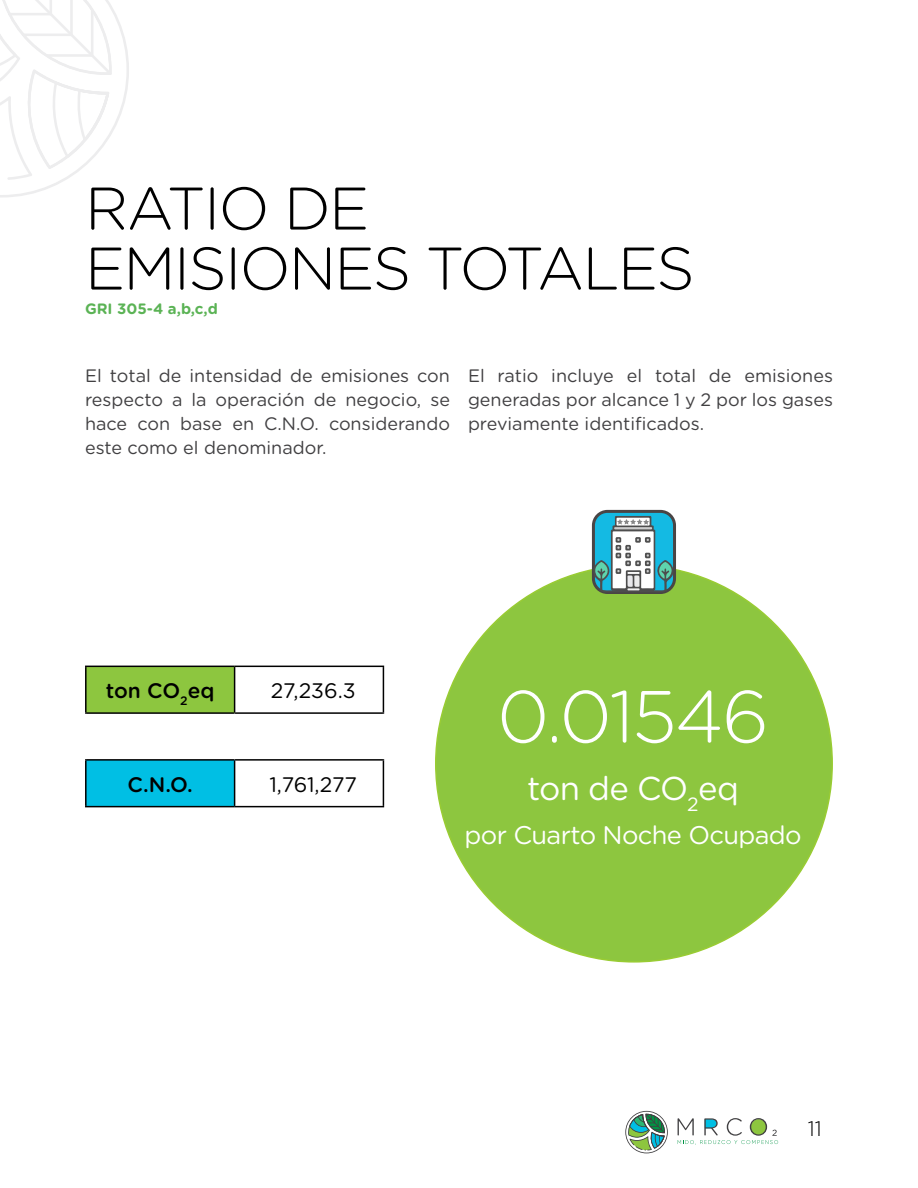
<style>
.page{position:relative;width:918px;height:1188px;background:#fff}
.page>*{position:absolute;margin:0;border:0;box-sizing:border-box;transform-origin:0 0}
.t1{font:300 73.5px "Gotham Rounded";letter-spacing:-.025em;color:#fff}
.t2{font:300 60px/60px "Gotham Rounded";letter-spacing:-.03em;color:#000}
.t3{font:33px "Gotham Rounded";letter-spacing:-.025em;color:#fff}
.t4{font:25.5px "Gotham Rounded";letter-spacing:-.025em;color:#fff}
.t5{font:21px "Gotham Rounded";letter-spacing:-.01em;color:#000}
.t6{font:500 21px "Gotham Rounded";letter-spacing:-.005em;color:#000}
.t7{font:300 21px "Gotham";color:#000}
.t8{font:18px/24px "Gotham Rounded";color:#414042;text-align:justify}
.t9{font:700 15px "Gotham Rounded";color:#5bb355}
</style>
<div class="page">
<svg style="left:0;top:0;width:129px;height:197px"></svg>
<svg style="left:678px;top:1118px;width:100px;height:27px"></svg>
<svg style="left:625px;top:1111px;width:43px;height:42px"></svg>
<div style="left:436px;top:565px;width:396px;height:397px;background:#8dc63f;border-radius:50%"></div>
<div style="left:86px;top:666px;width:149px;height:47px;background:#8dc63f"></div>
<div style="left:86px;top:760px;width:149px;height:47px;background:#00bfe4"></div>
<hr style="left:85px;top:666px;width:150px;height:1px;background:#000">
<hr style="left:85px;top:667px;width:2px;height:45px;background:#000">
<hr style="left:235px;top:666px;width:149px;height:1px;background:#000">
<hr style="left:234px;top:667px;width:1px;height:45px;background:#000">
<hr style="left:383px;top:667px;width:1px;height:45px;background:#000">
<hr style="left:85px;top:712px;width:150px;height:2px;background:#000">
<hr style="left:235px;top:712px;width:149px;height:2px;background:#000">
<hr style="left:85px;top:759px;width:150px;height:2px;background:#000">
<hr style="left:85px;top:761px;width:2px;height:45px;background:#000">
<hr style="left:235px;top:759px;width:149px;height:2px;background:#000">
<hr style="left:234px;top:761px;width:1px;height:45px;background:#000">
<hr style="left:383px;top:761px;width:1px;height:45px;background:#000">
<hr style="left:85px;top:806px;width:150px;height:1px;background:#000">
<hr style="left:235px;top:806px;width:149px;height:1px;background:#000">
<div style="left:593px;top:511px;width:82px;height:82px;background:#14bae3;border-radius:14px"></div>
<div style="left:592px;top:510px;width:84px;height:84px;border:3px solid #4a4545;border-radius:14px"></div>
<svg style="left:593px;top:516px;width:80px;height:77px"></svg>
<h2 class="t2" style="left:85px;top:176px;width:611px">RATIO DE<br>EMISIONES TOTALES</h2>
<p class="t9" style="left:85px;top:298px;width:134px">GRI 305-4 a,b,c,d</p>
<p class="t8" style="left:85px;top:363px;width:366px">El total de intensidad de emisiones con respecto a la operación de negocio, se hace con base en C.N.O. considerando este como el denominador.</p>
<p class="t8" style="left:468px;top:363px;width:366px">El ratio incluye el total de emisiones generadas por alcance 1 y 2 por los gases previamente identificados.</p>
<p class="t6" style="left:106px;top:676px;width:110px">ton CO<sub>2</sub>eq</p>
<p class="t5" style="left:271px;top:676px;width:86px">27,236.3</p>
<p class="t6" style="left:128px;top:769px;width:67px">C.N.O.</p>
<p class="t5" style="left:269px;top:770px;width:89px">1,761,277</p>
<h1 class="t1" style="left:497px;top:667px;width:274px">0.01546</h1>
<h3 class="t3" style="left:527px;top:766px;width:213px">ton de CO<sub>2</sub>eq</h3>
<h3 class="t4" style="left:465px;top:817px;width:339px">por Cuarto Noche Ocupado</h3>
<p class="t7" style="left:808px;top:1115px;width:16px">11</p>
</div>
